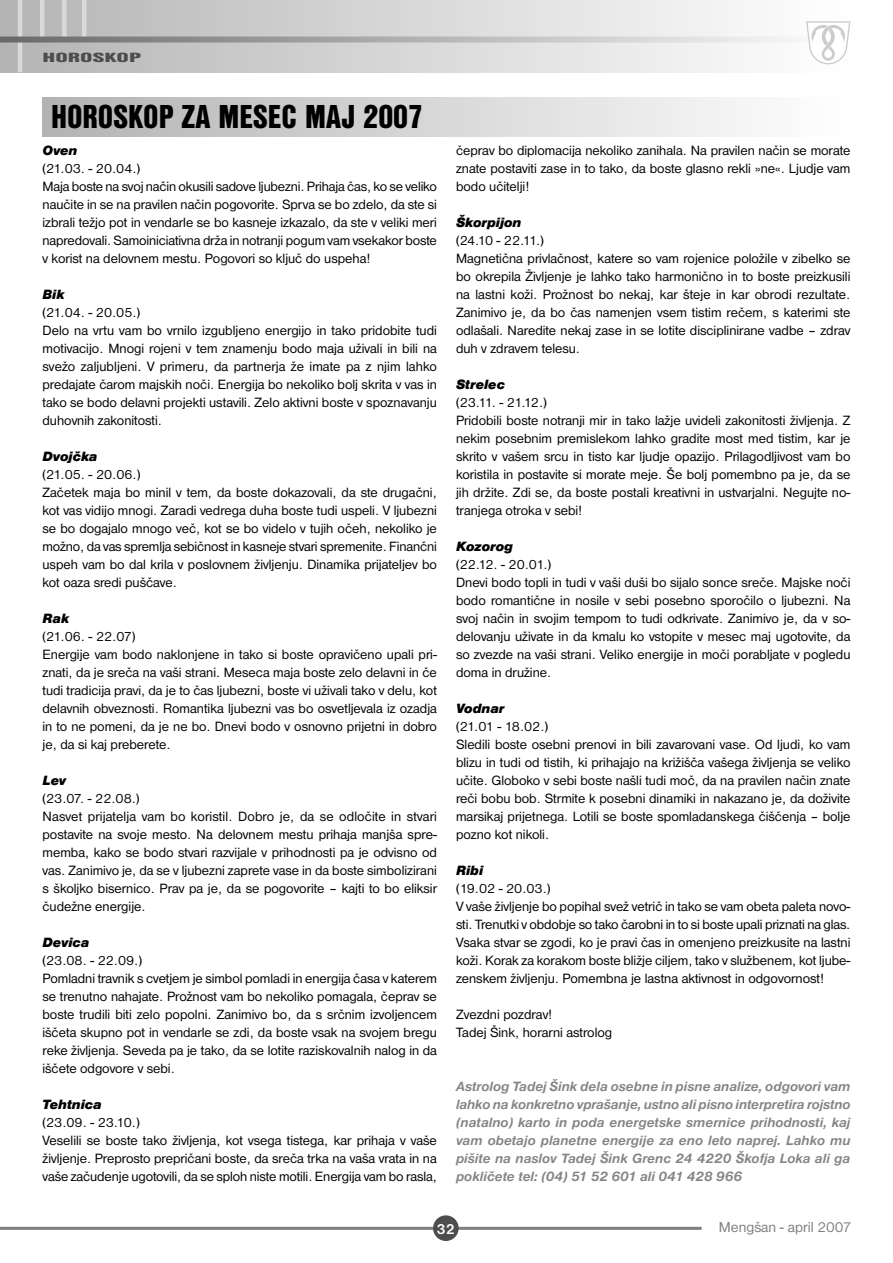
<style>
.page{position:relative;width:893px;height:1263px;background:#fff}
.page>*{position:absolute;margin:0;border:0;box-sizing:border-box;transform-origin:0 0}
.t1{font:34.5px "Nimbus San DEE Blac Cond";color:#000}
.t2{font:15px "Nimbus San DEE";color:#7f7f7f}
.t3{font:700 15px "Nimbus San DEE";color:#fff}
.t4{font:13.95px/18px "Nimbus San DEE";color:#000}
.t5{font:italic 700 13.95px/18px "Nimbus San DEE";color:#848484;text-align:justify}
.t6{font:13.95px "Nimbus San DEE Blac Ital";color:#000}
.t7{font:13.8px "Nimbus San DEE Blac Cond";color:#4d4d4d;scale:2 1}
</style>
<div class="page">
<div style="left:0;top:0;width:850px;height:72px;background:linear-gradient(to right,#b3b3b3,#fff)"></div>
<hr style="left:0;top:1227px;width:702px;height:3px;background:#7f7f7f">
<div style="left:433px;top:1215px;width:26px;height:26px;background:#4d4d4d;border-radius:50%"></div>
<div style="left:82px;top:0;width:5px;height:41px;background:#d9d9d9"></div>
<div style="left:62px;top:0;width:5px;height:41px;background:#d9d9d9"></div>
<hr style="left:18px;top:0;width:4px;height:72px;background:#d9d9d9">
<hr style="left:40px;top:0;width:4px;height:41px;background:#d9d9d9">
<svg style="left:0;top:37px;width:806px;height:6px;background:#b2b2b2"></svg>
<svg style="left:806px;top:21px;width:44px;height:43px"></svg>
<div style="left:43px;top:98px;width:807px;height:38px;background:linear-gradient(to right,#b3b3b3,#fff)"></div>
<p class="t7" style="left:43px;top:52px;width:51px">HOROSKOP</p>
<h1 class="t1" style="left:51px;top:104px;width:374px">HOROSKOP ZA MESEC MAJ 2007</h1>
<p class="t6" style="left:43px;top:145px;width:36px">Oven</p>
<p class="t4" style="left:43px;top:160px;width:396px">(21.03. - 20.04.)<br>Maja boste na svoj način okusili sadove ljubezni. Prihaja čas, ko se veliko naučite in se na pravilen način pogovorite. Sprva se bo zdelo, da ste si izbrali težjo pot in vendarle se bo kasneje izkazalo, da ste v veliki meri napredovali. Samoiniciativna drža in notranji pogum vam vsekakor boste v korist na delovnem mestu. Pogovori so ključ do uspeha!</p>
<p class="t6" style="left:43px;top:289px;width:24px">Bik</p>
<p class="t4" style="left:43px;top:304px;width:396px">(21.04. - 20.05.)<br>Delo na vrtu vam bo vrnilo izgubljeno energijo in tako pridobite tudi motivacijo. Mnogi rojeni v tem znamenju bodo maja uživali in bili na svežo zaljubljeni. V primeru, da partnerja že imate pa z njim lahko predajate čarom majskih noči. Energija bo nekoliko bolj skrita v vas in tako se bodo delavni projekti ustavili. Zelo aktivni boste v spoznavanju duhovnih zakonitosti.</p>
<p class="t6" style="left:43px;top:451px;width:56px">Dvojčka</p>
<p class="t4" style="left:43px;top:466px;width:396px">(21.05. - 20.06.)<br>Začetek maja bo minil v tem, da boste dokazovali, da ste drugačni, kot vas vidijo mnogi. Zaradi vedrega duha boste tudi uspeli. V ljubezni se bo dogajalo mnogo več, kot se bo videlo v tujih očeh, nekoliko je možno, da vas spremlja sebičnost in kasneje stvari spremenite. Finančni uspeh vam bo dal krila v poslovnem življenju. Dinamika prijateljev bo kot oaza sredi puščave.</p>
<p class="t6" style="left:43px;top:613px;width:28px">Rak</p>
<p class="t4" style="left:43px;top:628px;width:396px">(21.06. - 22.07)<br>Energije vam bodo naklonjene in tako si boste opravičeno upali pri&shy;znati, da je sreča na vaši strani. Meseca maja boste zelo delavni in če tudi tradicija pravi, da je to čas ljubezni, boste vi uživali tako v delu, kot delavnih obveznosti. Romantika ljubezni vas bo osvetljevala iz ozadja in to ne pomeni, da je ne bo. Dnevi bodo v osnovno prijetni in dobro je, da si kaj preberete.</p>
<p class="t6" style="left:43px;top:775px;width:25px">Lev</p>
<p class="t4" style="left:43px;top:790px;width:396px">(23.07. - 22.08.)<br>Nasvet prijatelja vam bo koristil. Dobro je, da se odločite in stvari postavite na svoje mesto. Na delovnem mestu prihaja manjša spre&shy;memba, kako se bodo stvari razvijale v prihodnosti pa je odvisno od vas. Zanimivo je, da se v ljubezni zaprete vase in da boste simbolizirani s školjko bisernico. Prav pa je, da se pogovorite – kajti to bo eliksir čudežne energije.</p>
<p class="t6" style="left:43px;top:937px;width:48px">Devica</p>
<p class="t4" style="left:43px;top:952px;width:396px">(23.08. - 22.09.)<br>Pomladni travnik s cvetjem je simbol pomladi in energija časa v katerem se trenutno nahajate. Prožnost vam bo nekoliko pomagala, čeprav se boste trudili biti zelo popolni. Zanimivo bo, da s srčnim izvoljencem iščeta skupno pot in vendarle se zdi, da boste vsak na svojem bregu reke življenja. Seveda pa je tako, da se lotite raziskovalnih nalog in da iščete odgovore v sebi.</p>
<p class="t6" style="left:43px;top:1099px;width:61px">Tehtnica</p>
<p class="t4" style="left:43px;top:1114px;width:396px">(23.09. - 23.10.)<br>Veselili se boste tako življenja, kot vsega tistega, kar prihaja v vaše življenje. Preprosto prepričani boste, da sreča trka na vaša vrata in na vaše začudenje ugotovili, da se sploh niste motili. Energija vam bo rasla,</p>
<p class="t4" style="left:456px;top:142px;width:396px;text-align:justify">čeprav bo diplomacija nekoliko zanihala. Na pravilen način se morate znate postaviti zase in to tako, da boste glasno rekli »ne«. Ljudje vam bodo učitelji!</p>
<p class="t6" style="left:456px;top:217px;width:67px">Škorpijon</p>
<p class="t4" style="left:456px;top:232px;width:396px">(24.10 - 22.11.)<br>Magnetična privlačnost, katere so vam rojenice položile v zibelko se bo okrepila Življenje je lahko tako harmonično in to boste preizkusili na lastni koži. Prožnost bo nekaj, kar šteje in kar obrodi rezultate.<br>Zanimivo je, da bo čas namenjen vsem tistim rečem, s katerimi ste odlašali. Naredite nekaj zase in se lotite disciplinirane vadbe – zdrav duh v zdravem telesu.</p>
<p class="t6" style="left:456px;top:379px;width:50px">Strelec</p>
<p class="t4" style="left:456px;top:394px;width:396px">(23.11. - 21.12.)<br>Pridobili boste notranji mir in tako lažje uvideli zakonitosti življenja. Z nekim posebnim premislekom lahko gradite most med tistim, kar je skrito v vašem srcu in tisto kar ljudje opazijo. Prilagodljivost vam bo koristila in postavite si morate meje. Še bolj pomembno pa je, da se jih držite. Zdi se, da boste postali kreativni in ustvarjalni. Negujte no&shy;tranjega otroka v sebi!</p>
<p class="t6" style="left:456px;top:541px;width:59px">Kozorog</p>
<p class="t4" style="left:456px;top:556px;width:396px">(22.12. - 20.01.)<br>Dnevi bodo topli in tudi v vaši duši bo sijalo sonce sreče. Majske noči bodo romantične in nosile v sebi posebno sporočilo o ljubezni. Na svoj način in svojim tempom to tudi odkrivate. Zanimivo je, da v so&shy;delovanju uživate in da kmalu ko vstopite v mesec maj ugotovite, da so zvezde na vaši strani. Veliko energije in moči porabljate v pogledu doma in družine.</p>
<p class="t6" style="left:456px;top:703px;width:50px">Vodnar</p>
<p class="t4" style="left:456px;top:718px;width:396px">(21.01 - 18.02.)<br>Sledili boste osebni prenovi in bili zavarovani vase. Od ljudi, ko vam blizu in tudi od tistih, ki prihajajo na križišča vašega življenja se veliko učite. Globoko v sebi boste našli tudi moč, da na pravilen način znate reči bobu bob. Strmite k posebni dinamiki in nakazano je, da doživite marsikaj prijetnega. Lotili se boste spomladanskega čiščenja – bolje pozno kot nikoli.</p>
<p class="t6" style="left:456px;top:865px;width:29px">Ribi</p>
<p class="t4" style="left:456px;top:880px;width:396px">(19.02 - 20.03.)<br>V vaše življenje bo popihal svež vetrič in tako se vam obeta paleta novo&shy;sti. Trenutki v obdobje so tako čarobni in to si boste upali priznati na glas.<br>Vsaka stvar se zgodi, ko je pravi čas in omenjeno preizkusite na lastni koži. Korak za korakom boste bližje ciljem, tako v službenem, kot ljube&shy;zenskem življenju. Pomembna je lastna aktivnost in odgovornost!</p>
<p class="t4" style="left:456px;top:1006px;width:158px">Zvezdni pozdrav!<br>Tadej Šink, horarni astrolog</p>
<p class="t5" style="left:456px;top:1078px;width:396px">Astrolog Tadej Šink dela osebne in pisne analize, odgovori vam lahko na konkretno vprašanje, ustno ali pisno interpretira rojstno (natalno) karto in poda energetske smernice prihodnosti, kaj vam obetajo planetne energije za eno leto naprej. Lahko mu pišite na naslov Tadej Šink Grenc 24 4220 Škofja Loka ali ga pokličete tel: (04) 51 52 601 ali 041 428 966</p>
<p class="t3" style="left:437px;top:1223px;width:20px">32</p>
<p class="t2" style="left:719px;top:1222px;width:134px">Mengšan - april 2007</p>
</div>
